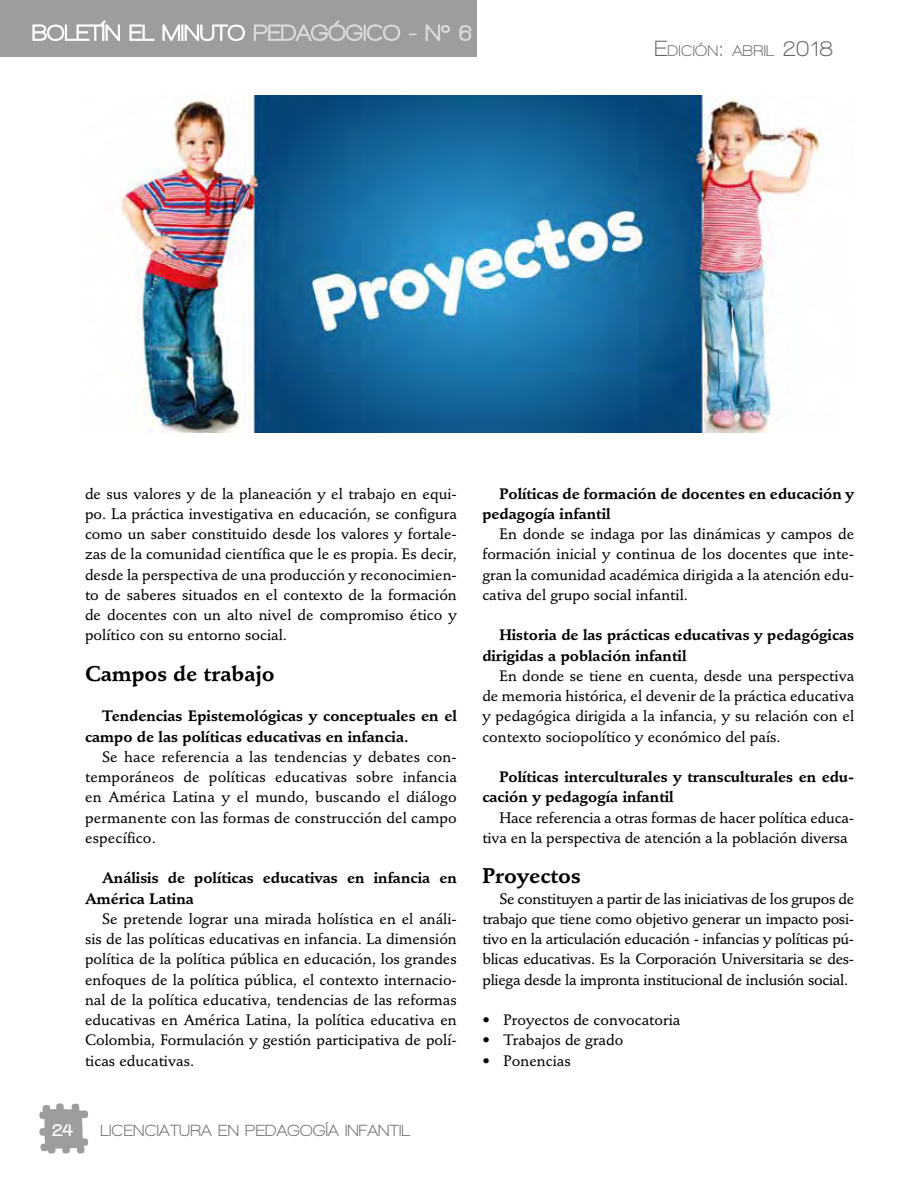
<style>
.page{position:relative;width:918px;height:1188px;background:#fff}
.page>*{position:absolute;margin:0;border:0;box-sizing:border-box;transform-origin:0 0}
.t1{font:700 21px "Stempel Schneidler Std";color:#000}
.t2{font:900 18px "Walkway";color:#fff}
.t3{font:700 16.5px "Walkway";letter-spacing:.015em;color:#646363}
.t4{font:700 15.75px "Walkway";color:#646363}
.t5{font:500 15px/20.2px "Stempel Schneidler Std";color:#000;text-align:justify}
.t6{font:700 15px/20.2px "Stempel Schneidler Std";color:#000}
.s1{font-size:22.5px}
</style>
<div class="page">
<div style="left:0;top:0;width:476px;height:56px;background:#9d9d9c"></div>
<svg style="left:32px;top:20px;width:88px;height:21px"></svg>
<svg style="left:129px;top:24px;width:25px;height:17px"></svg>
<svg style="left:162px;top:24px;width:83px;height:17px"></svg>
<svg style="left:254px;top:20px;width:146px;height:21px"></svg>
<svg style="left:426px;top:24px;width:24px;height:17px"></svg>
<svg style="left:459px;top:25px;width:13px;height:16px"></svg>
<svg style="left:39px;top:1103px;width:50px;height:51px"></svg>
<img style="left:121px;top:96px;width:702px;height:336px">
<p class="t4" style="left:654px;top:42px;width:21px"><span class="s1">E</span>DICI</p>
<p class="t4" style="left:695px;top:42px;width:139px">ÓN<span class="s1">:</span> ABRIL <span class="s1">2018</span></p>
<p class="t5" style="left:85px;top:483px;width:373px">de sus valores y de la planeación y el trabajo en equi&shy;po. La práctica investigativa en educación, se configura como un saber constituido desde los valores y fortale&shy;zas de la comunidad científica que le es propia. Es decir, desde la perspectiva de una producción y reconocimien&shy;to de saberes situados en el contexto de la formación de docentes con un alto nivel de compromiso ético y político con su entorno social.</p>
<h1 class="t1" style="left:85px;top:661px;width:191px">Campos de trabajo</h1>
<p class="t6" style="left:85px;top:706px;width:373px;text-indent:17px">Tendencias Epistemológicas y conceptuales en el campo de las políticas educativas en infancia.</p>
<p class="t5" style="left:85px;top:747px;width:373px;text-indent:17px">Se hace referencia a las tendencias y debates con&shy;temporáneos de políticas educativas sobre infancia en América Latina y el mundo, buscando el diálogo permanente con las formas de construcción del campo específico.</p>
<p class="t6" style="left:85px;top:868px;width:373px;text-indent:17px">Análisis de políticas educativas en infancia en<br>América Latina</p>
<p class="t5" style="left:85px;top:909px;width:373px;text-indent:17px">Se pretende lograr una mirada holística en el análi&shy;sis de las políticas educativas en infancia. La dimensión política de la política pública en educación, los grandes enfoques de la política pública, el contexto internacio&shy;nal de la política educativa, tendencias de las reformas educativas en América Latina, la política educativa en Colombia, Formulación y gestión participativa de polí&shy;ticas educativas.</p>
<p class="t2" style="left:52px;top:1121px;width:23px">24</p>
<p class="t3" style="left:101px;top:1121px;width:311px">LICENCIATURA EN PEDAGOGÍA INFANTIL</p>
<p class="t6" style="left:482px;top:483px;width:373px;text-indent:17px">Políticas de formación de docentes en educación y pedagogía infantil</p>
<p class="t5" style="left:482px;top:524px;width:373px;text-indent:17px">En donde se indaga por las dinámicas y campos de formación inicial y continua de los docentes que inte&shy;gran la comunidad académica dirigida a la atención edu&shy;cativa del grupo social infantil.</p>
<p class="t6" style="left:482px;top:625px;width:373px;text-indent:17px">Historia de las prácticas educativas y pedagógicas dirigidas a población infantil</p>
<p class="t5" style="left:482px;top:666px;width:373px;text-indent:17px">En donde se tiene en cuenta, desde una perspectiva de memoria histórica, el devenir de la práctica educativa y pedagógica dirigida a la infancia, y su relación con el contexto sociopolítico y económico del país.</p>
<p class="t6" style="left:482px;top:767px;width:373px;text-indent:17px">Políticas interculturales y transculturales en edu&shy;cación y pedagogía infantil</p>
<p class="t5" style="left:482px;top:807px;width:373px;text-indent:17px">Hace referencia a otras formas de hacer política educa&shy;tiva en la perspectiva de atención a la población diversa</p>
<h1 class="t1" style="left:482px;top:863px;width:100px">Proyectos</h1>
<p class="t5" style="left:482px;top:888px;width:373px;text-indent:17px">Se constituyen a partir de las iniciativas de los grupos de trabajo que tiene como objetivo generar un impacto posi&shy;tivo en la articulación educación - infancias y políticas pú&shy;blicas educativas. Es la Corporación Universitaria se des&shy;pliega desde la impronta institucional de inclusión social.</p>
<p class="t5" style="left:482px;top:1010px;width:199px">• Proyectos de convocatoria</p>
<p class="t5" style="left:482px;top:1030px;width:142px">• Trabajos de grado</p>
<p class="t5" style="left:482px;top:1050px;width:90px">• Ponencias</p>
</div>
